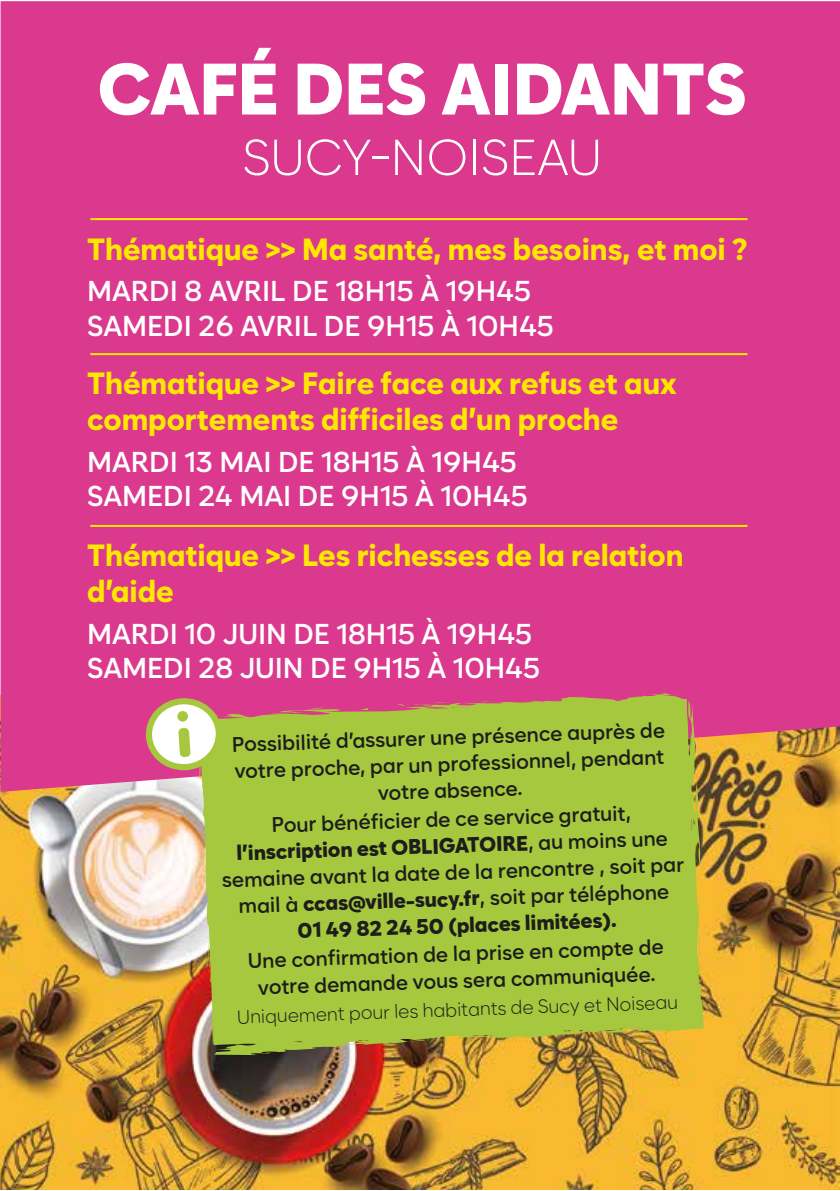
<style>
.page{position:relative;width:840px;height:1191px;background:#fff}
.page>*{position:absolute;margin:0;border:0;box-sizing:border-box;transform-origin:0 0}
.t1{font:900 72px "Zabal DEMO";color:#fff}
.t2{font:300 50px "Zabal DEMO";color:#fff}
.t3{font:800 30.4px/36.4px "Zabal DEMO";color:#ffe800}
.t4{font:600 28.4px/34.2px "Zabal DEMO";color:#fff}
.t5{font:600 20.8px/26.6px "Zabal DEMO";color:#1d1d1b;text-align:center}
.t6{font:300 19px "Zabal DEMO";color:#1d1d1b}
.s1{font-weight:900}
</style>
<div class="page">
<img style="left:0;top:696px;width:838px;height:493px">
<div style="left:1px;top:1px;width:838px;height:791px;background:#db398d"></div>
<hr style="left:90px;top:218px;width:657px;height:2px;background:#ffe800">
<hr style="left:90px;top:353px;width:657px;height:2px;background:#ffe800">
<hr style="left:90px;top:525px;width:657px;height:2px;background:#ffe800">
<svg style="left:199px;top:693px;width:504px;height:362px;background:#a8be41"></svg>
<svg style="left:206px;top:931px;width:4px;height:38px"></svg>
<svg style="left:202px;top:844px;width:3px;height:26px"></svg>
<svg style="left:203px;top:804px;width:2px;height:25px"></svg>
<svg style="left:310px;top:707px;width:16px;height:2px"></svg>
<svg style="left:359px;top:708px;width:9px;height:2px"></svg>
<svg style="left:396px;top:704px;width:8px;height:2px"></svg>
<svg style="left:433px;top:702px;width:17px;height:1px"></svg>
<svg style="left:481px;top:701px;width:13px;height:1px"></svg>
<svg style="left:698px;top:934px;width:2px;height:24px"></svg>
<svg style="left:431px;top:1039px;width:18px;height:2px"></svg>
<svg style="left:145px;top:697px;width:78px;height:73px"></svg>
<p class="t1" style="left:97px;top:45px;width:650px">CAFÉ DES AIDANTS</p>
<p class="t2" style="left:242px;top:128px;width:360px">SUCY-NOISEAU</p>
<p class="t3" style="left:87px;top:230px;width:661px">Thématique &gt;&gt; Ma santé, mes besoins, et moi ?</p>
<p class="t4" style="left:87px;top:274px;width:468px">MARDI 8 AVRIL DE 18H15 À 19H45<br>SAMEDI 26 AVRIL DE 9H15 À 10H45</p>
<p class="t3" style="left:87px;top:364px;width:590px">Thématique &gt;&gt; Faire face aux refus et aux comportements difficiles d’un proche</p>
<p class="t4" style="left:87px;top:445px;width:442px">MARDI 13 MAI DE 18H15 À 19H45<br>SAMEDI 24 MAI DE 9H15 À 10H45</p>
<p class="t3" style="left:87px;top:536px;width:597px">Thématique &gt;&gt; Les richesses de la relation d’aide</p>
<p class="t4" style="left:87px;top:616px;width:454px">MARDI 10 JUIN DE 18H15 À 19H45<br>SAMEDI 28 JUIN DE 9H15 À 10H45</p>
<p class="t5" style="left:231px;top:731px;width:433px;rotate:-2deg">Possibilité d’assurer une présence auprès de votre proche,par un professionnel,pendant votre absence.</p>
<p class="t5" style="left:219px;top:813px;width:466px;rotate:-2deg">Pour bénéfi cier de ce service gratuit, <span class="s1">l’inscription est OBLIGATOIRE</span>,au m oins une sem aine avant la date de la rencontre ,soit par m ail à <span class="s1">ccas@ville-sucy.fr</span>,soit par téléphone<br><span class="s1">0 1 49 82 24 50 (places lim itées).</span></p>
<p class="t5" style="left:247px;top:947px;width:415px;rotate:-2deg">Une confi rm ation de la prise en com pte de votre dem ande vous sera com m uniquée.</p>
<p class="t6" style="left:237px;top:1006px;width:442px;rotate:-2deg">Uniquement pour les habitants de Sucy et Noiseau</p>
</div>
